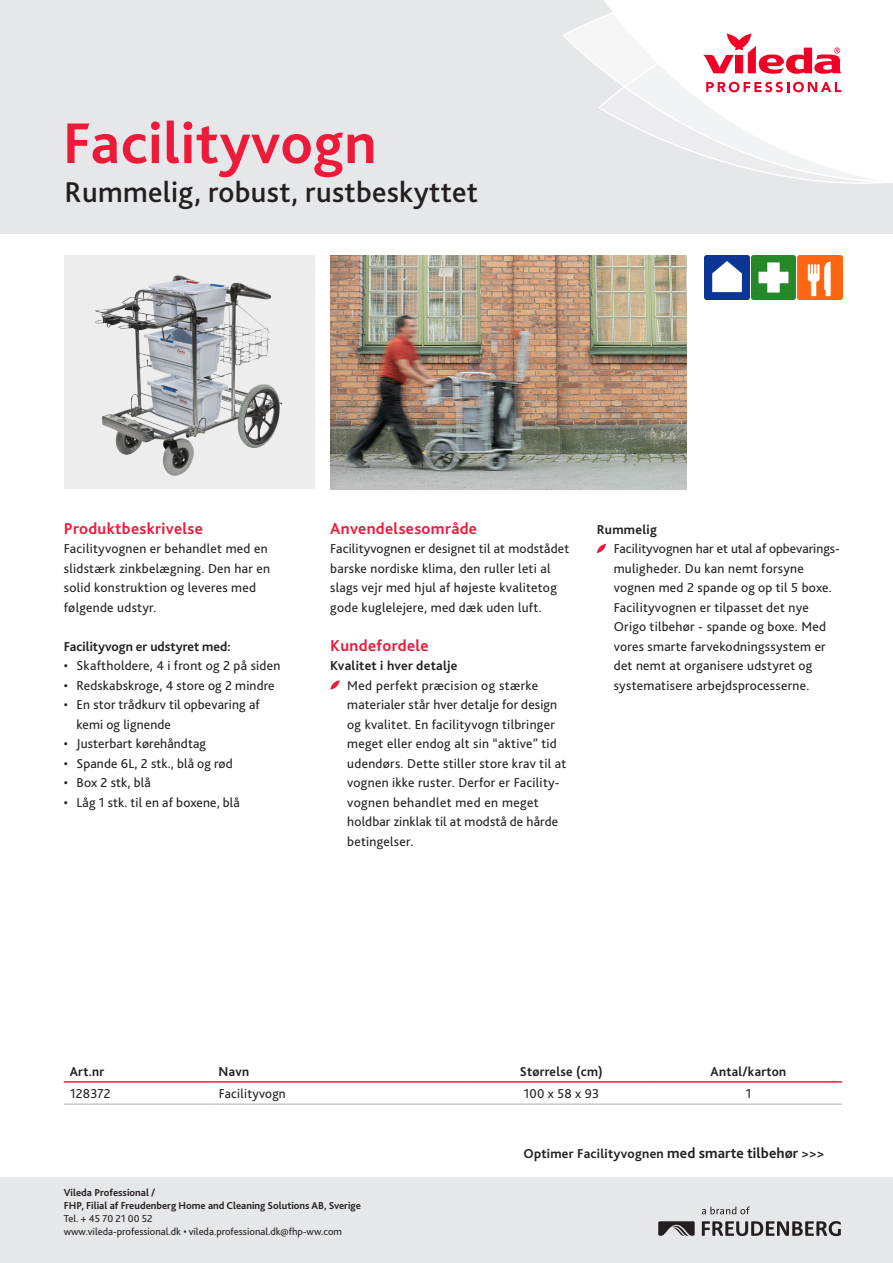
<style>
.page{position:relative;width:893px;height:1263px;background:#fff}
.page>*{position:absolute;margin:0;border:0;box-sizing:border-box;transform-origin:0 0}
.Headline{font:700 60px "Bliss 2";letter-spacing:.01em;color:#ed1a3a}
.Subline{font:500 30px "Bliss 2";letter-spacing:.01em;color:#231f20}
.Copy_cross_heading{font:700 16.5px "Bliss 2";letter-spacing:.02em;color:#ed1a3a}
.Bullet_wings{font:13.5px/19.5px "Bliss 2";letter-spacing:.02em;color:#231f20}
.Copy_text{font:13.5px/19.5px "Bliss 2";letter-spacing:.02em;color:#231f20}
.Bullet_points{font:13.5px/19.5px "Bliss 2";letter-spacing:.01em;color:#231f20}
.Copy_text-2{font:700 13.5px "Bliss 2";letter-spacing:.015em;color:#231f20}
.Bullet_wings-2{font:700 13.5px "Bliss 2";letter-spacing:.02em;color:#231f20}
.t1{font:700 13.5px "Bliss";letter-spacing:.02em;color:#231f20}
.Footer_contact_Viled{font:700 10.5px/12.8px "Bliss 2";color:#231f20}
.Footer_contact_detai{font:10.5px "Bliss 2";color:#231f20}
.s1{font-family:"Bliss 2"}
.s2{font-size:15px}
</style>
<div class="page">
<div style="left:0;top:0;width:893px;height:234px;background:#e6e7e9"></div>
<div style="left:604px;top:0;width:289px;height:11px;background:#fff"></div>
<svg style="left:562px;top:11px;width:331px;height:173px"></svg>
<div style="left:0;top:1178px;width:893px;height:85px;background:#e6e7e9"></div>
<svg style="left:702px;top:1221px;width:139px;height:15px"></svg>
<svg style="left:658px;top:1221px;width:37px;height:15px"></svg>
<svg style="left:702px;top:1206px;width:48px;height:8px"></svg>
<img style="left:705px;top:255px;width:44px;height:45px">
<img style="left:751px;top:255px;width:45px;height:45px">
<img style="left:798px;top:255px;width:44px;height:45px">
<div style="left:64px;top:255px;width:251px;height:234px;background:#ededee"></div>
<img style="left:95px;top:281px;width:187px;height:195px">
<img style="left:330px;top:255px;width:356px;height:234px">
<svg style="left:330px;top:680px;width:10px;height:10px"></svg>
<svg style="left:597px;top:544px;width:9px;height:9px"></svg>
<hr style="left:64px;top:1103px;width:149px;height:2px;background:#c7c8ca">
<hr style="left:213px;top:1103px;width:255px;height:2px;background:#c7c8ca">
<hr style="left:468px;top:1103px;width:187px;height:2px;background:#c7c8ca">
<hr style="left:655px;top:1103px;width:187px;height:2px;background:#c7c8ca">
<hr style="left:64px;top:1081px;width:149px;height:2px;background:#ed1a3a">
<hr style="left:213px;top:1081px;width:255px;height:2px;background:#ed1a3a">
<hr style="left:468px;top:1081px;width:187px;height:2px;background:#ed1a3a">
<hr style="left:655px;top:1081px;width:187px;height:2px;background:#ed1a3a">
<p class="Headline" style="left:63px;top:106px;width:315px">Facilityvogn</p>
<p class="Subline" style="left:65px;top:173px;width:415px">Rummelig, robust, rustbeskyttet</p>
<p class="Copy_cross_heading" style="left:64px;top:518px;width:141px">Produktbeskrivelse</p>
<p class="Copy_text" style="left:64px;top:539px;width:208px">Facilityvognen er behandlet med en slidstærk zinkbelægning. Den har en solid konstruktion og leveres med følgende udstyr.</p>
<p class="Copy_text-2" style="left:64px;top:638px;width:168px">Facilityvogn er udstyret med:</p>
<p class="Bullet_points" style="left:64px;top:656px;width:218px">• Skaftholdere, 4 i front og 2 på siden</p>
<p class="Bullet_points" style="left:64px;top:675px;width:212px">• Redskabskroge, 4 store og 2 mindre</p>
<p class="Bullet_points" style="left:77px;top:695px;width:185px;text-indent:-13px">• En stor trådkurv til opbevaring af kemi og lignende</p>
<p class="Bullet_points" style="left:64px;top:734px;width:144px">• Justerbart kørehåndtag</p>
<p class="Bullet_points" style="left:64px;top:753px;width:171px">• Spande 6L, 2 stk., blå og rød</p>
<p class="Bullet_points" style="left:64px;top:773px;width:88px">• Box 2 stk, blå</p>
<p class="Bullet_points" style="left:64px;top:792px;width:178px">• Låg 1 stk. til en af boxene, blå</p>
<p class="Copy_cross_heading" style="left:330px;top:518px;width:148px">Anvendelsesområde</p>
<p class="Copy_text" style="left:330px;top:539px;width:241px">Facilityvognen er designet til at modstådet barske nordiske klima, den ruller leti al slags vejr med hjul af højeste kvalitetog gode kuglelejere, med dæk uden luft.</p>
<p class="Copy_cross_heading" style="left:330px;top:635px;width:100px">Kundefordele</p>
<p class="Bullet_wings-2" style="left:330px;top:657px;width:129px">Kvalitet i hver detalje</p>
<p class="Bullet_wings" style="left:347px;top:675px;width:220px">Med perfekt præcision og stærke materialer står hver detalje for design og kvalitet. En facilityvogn tilbringer meget eller endog alt sin “aktive” tid udendørs. Dette stiller store krav til at vognen ikke ruster. Derfor er Facility&shy;vognen behandlet med en meget holdbar zinklak til at modstå de hårde betingelser.</p>
<p class="Bullet_wings-2" style="left:597px;top:521px;width:62px">Rummelig</p>
<p class="Bullet_wings" style="left:614px;top:539px;width:228px">Facilityvognen har et utal af opbevarings&shy;muligheder. Du kan nemt forsyne vognen med 2 spande og op til 5 boxe.<br>Facilityvognen er tilpasset det nye Origo tilbehør - spande og boxe. Med vores smarte farvekodningssystem er det nemt at organisere udstyret og systematisere arbejdsprocesserne.</p>
<p class="Copy_text-2" style="left:70px;top:1063px;width:36px">Art.nr</p>
<p class="Copy_text-2" style="left:219px;top:1063px;width:32px">Navn</p>
<p class="t1" style="left:520px;top:1063px;width:85px">Størrelse <span class="s1">(cm)</span></p>
<p class="t1" style="left:710px;top:1063px;width:77px">Antal/karton</p>
<p class="Bullet_wings" style="left:70px;top:1084px;width:42px">128372</p>
<p class="Bullet_wings" style="left:219px;top:1084px;width:68px">Facilityvogn</p>
<p class="Bullet_wings" style="left:524px;top:1084px;width:77px">100 x 58 x 93</p>
<p class="Bullet_wings" style="left:746px;top:1084px;width:7px">1</p>
<p class="Footer_contact_Viled" style="left:64px;top:1186px;width:299px">Vileda Professional /<br>FHP, Filial af Freudenberg Home and Cleaning Solutions AB, Sverige</p>
<p class="Footer_contact_detai" style="left:64px;top:1212px;width:90px">Tel. + 45 70 21 00 52</p>
<p class="Footer_contact_detai" style="left:64px;top:1225px;width:280px">www.vileda-professional.dk • vileda.professional.dk@fhp-ww.com</p>
<p class="Copy_text-2" style="left:523px;top:1145px;width:302px">Optimer Facilityvognen <span class="s2">med smarte tilbehør</span> &gt;&gt;&gt;</p>
</div>
